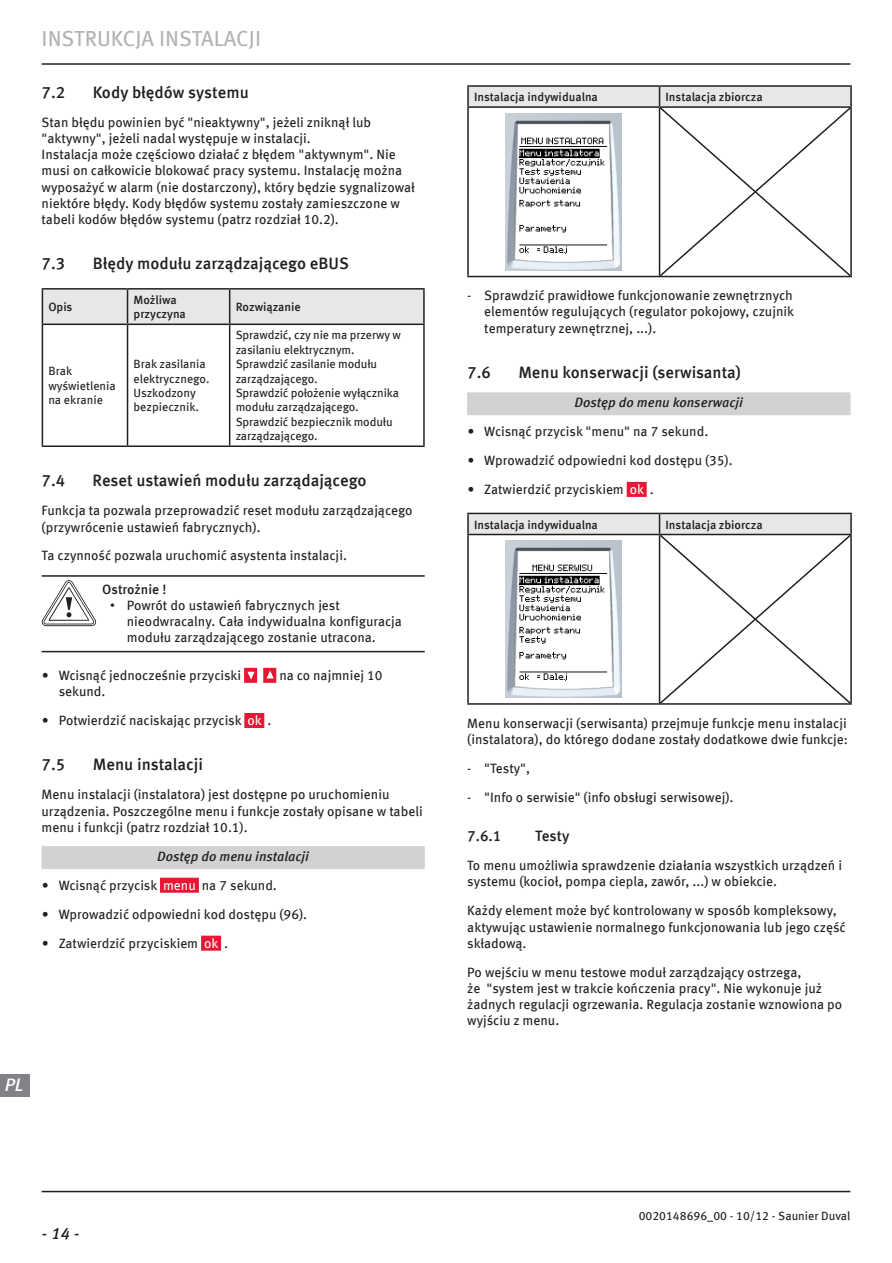
<style>
.page{position:relative;width:892px;height:1263px;background:#fff}
.page>*{position:absolute;margin:0;border:0;box-sizing:border-box;transform-origin:0 0}
.t1{font:55.65px "Vaillant Piktogramme";color:#231f20}
.t2{font:21.75px "Meta Offc Pro";color:#b2b3b7}
.t3{font:italic 500 18px "Meta Offc Pro";color:#fff}
.t4{font:500 16.5px "Meta Offc Pro";color:#231f20}
.t5{font:italic 500 16.5px "Meta Offc Pro";color:#231f20}
.t6{font:500 15px "Meta Offc Pro";color:#231f20}
.t7{font:13.5px/16.2px "Meta Offc Pro";color:#231f20}
.t8{font:italic 500 13.5px "Meta Offc Pro";color:#231f20}
.t9{font:500 13.5px "Meta Offc Pro";letter-spacing:-.005em;color:#231f20}
.t10{font:12px/14.4px "Meta Offc Pro";letter-spacing:-.01em;color:#231f20}
.t11{font:500 12px/14.4px "Meta Offc Pro";color:#231f20}
.s1{font-family:"Arial"}
.s2{font-weight:500;color:#fff}
.s3{color:#fff}
.s4{font-weight:500;font-style:italic}
</style>
<div class="page">
<hr style="left:42px;top:63px;width:807px;height:2px;background:#231f20">
<hr style="left:42px;top:1190px;width:807px;height:1px;background:#231f20">
<div style="left:0;top:1073px;width:30px;height:23px;background:#808285"></div>
<hr style="left:42px;top:575px;width:382px;height:1px;background:#231f20">
<hr style="left:42px;top:650px;width:382px;height:2px;background:#231f20">
<div style="left:244px;top:667px;width:13px;height:15px;background:#e51836"></div>
<div style="left:263px;top:667px;width:13px;height:15px;background:#e51836"></div>
<div style="left:244px;top:713px;width:20px;height:15px;background:#e51836"></div>
<div style="left:42px;top:846px;width:382px;height:21px;background:#d1d2d4"></div>
<div style="left:42px;top:847px;width:382px;height:21px;background:#d1d2d4"></div>
<div style="left:160px;top:877px;width:39px;height:15px;background:#e51836"></div>
<div style="left:201px;top:935px;width:20px;height:15px;background:#e51836"></div>
<div style="left:43px;top:289px;width:380px;height:34px;background:#e6e7e9"></div>
<hr style="left:42px;top:288px;width:85px;height:1px;background:#231f20">
<hr style="left:42px;top:289px;width:1px;height:34px;background:#231f20">
<hr style="left:127px;top:288px;width:102px;height:1px;background:#231f20">
<hr style="left:127px;top:289px;width:1px;height:34px;background:#231f20">
<hr style="left:229px;top:288px;width:195px;height:1px;background:#231f20">
<hr style="left:229px;top:289px;width:1px;height:34px;background:#231f20">
<hr style="left:423px;top:289px;width:1px;height:34px;background:#231f20">
<hr style="left:42px;top:323px;width:85px;height:2px;background:#231f20">
<hr style="left:42px;top:325px;width:1px;height:120px;background:#231f20">
<hr style="left:127px;top:323px;width:102px;height:2px;background:#231f20">
<hr style="left:127px;top:325px;width:1px;height:120px;background:#231f20">
<hr style="left:229px;top:323px;width:195px;height:2px;background:#231f20">
<hr style="left:229px;top:325px;width:1px;height:120px;background:#231f20">
<hr style="left:423px;top:325px;width:1px;height:120px;background:#231f20">
<hr style="left:42px;top:445px;width:382px;height:2px;background:#231f20">
<svg style="left:247px;top:671px;width:8px;height:8px"></svg>
<svg style="left:266px;top:671px;width:8px;height:8px"></svg>
<div style="left:467px;top:392px;width:382px;height:21px;background:#d1d2d4"></div>
<div style="left:467px;top:394px;width:382px;height:21px;background:#d1d2d4"></div>
<div style="left:626px;top:482px;width:20px;height:15px;background:#e51836"></div>
<hr style="left:467px;top:85px;width:192px;height:2px;background:#231f20">
<hr style="left:659px;top:85px;width:192px;height:2px;background:#231f20">
<hr style="left:467px;top:276px;width:384px;height:1px;background:#231f20">
<svg style="left:467px;top:86px;width:384px;height:190px"></svg>
<img style="left:505px;top:113px;width:116px;height:157px">
<hr style="left:467px;top:512px;width:192px;height:2px;background:#231f20">
<hr style="left:659px;top:512px;width:192px;height:2px;background:#231f20">
<hr style="left:467px;top:703px;width:384px;height:1px;background:#231f20">
<svg style="left:467px;top:513px;width:384px;height:190px"></svg>
<img style="left:505px;top:540px;width:116px;height:157px">
<h2 class="t2" style="left:42px;top:22px;width:221px">INSTRUKCJA INSTALACJI</h2>
<p class="t4" style="left:42px;top:79px;width:25px">7.2</p>
<p class="t4" style="left:93px;top:79px;width:158px">Kody błędów systemu</p>
<p class="t7" style="left:42px;top:113px;width:374px">Stan błędu powinien być "nieaktywny", jeżeli zniknął lub "aktywny", jeżeli nadal występuje w instalacji.<br>Instalacja może częściowo działać z błędem "aktywnym". Nie musi on całkowicie blokować pracy systemu. Instalację można wyposażyć w alarm (nie dostarczony), który będzie sygnalizował niektóre błędy. Kody błędów systemu zostały zamieszczone w tabeli kodów błędów systemu (patrz rozdział 10.2).</p>
<p class="t4" style="left:42px;top:251px;width:25px">7.3</p>
<p class="t4" style="left:93px;top:251px;width:257px">Błędy modułu zarządzającego eBUS</p>
<p class="t11" style="left:48px;top:299px;width:26px">Opis</p>
<p class="t11" style="left:133px;top:292px;width:54px">Możliwa przyczyna</p>
<p class="t11" style="left:235px;top:299px;width:67px">Rozwiązanie</p>
<p class="t10" style="left:48px;top:363px;width:69px">Brak wyświetlenia na ekranie</p>
<p class="t10" style="left:133px;top:356px;width:78px">Brak zasilania elektrycznego.<br>Uszkodzony bezpiecznik.</p>
<p class="t10" style="left:235px;top:327px;width:167px">Sprawdzić, czy nie ma przerwy w zasilaniu elektrycznym.<br>Sprawdzić zasilanie modułu zarządzającego.<br>Sprawdzić położenie wyłącznika modułu zarządzającego.<br>Sprawdzić bezpiecznik modułu zarządzającego.</p>
<p class="t4" style="left:42px;top:467px;width:25px">7.4</p>
<p class="t4" style="left:93px;top:467px;width:275px">Reset ustawień modułu zarządającego</p>
<p class="t7" style="left:42px;top:501px;width:372px">Funkcja ta pozwala przeprowadzić reset modułu zarządzającego (przywrócenie ustawień fabrycznych).</p>
<p class="t7" style="left:42px;top:546px;width:307px">Ta czynność pozwala uruchomić asystenta instalacji.</p>
<h1 class="t1" style="left:42px;top:574px;width:62px">b</h1>
<p class="t9" style="left:102px;top:578px;width:66px">Ostrożnie !</p>
<p class="t7" style="left:127px;top:596px;width:276px;text-indent:-17px"><span class="s1">•</span> Powrót do ustawień fabrycznych jest nieodwracalny. Cała indywidualna konfiguracja modułu zarządzającego zostanie utracona.</p>
<p class="t7" style="left:59px;top:666px;width:325px;text-indent:-17px">∙ Wcisnąć jednocześnie przyciski <span class="s2">▾ ▴</span> na co najmniej 10 sekund.</p>
<p class="t7" style="left:42px;top:711px;width:231px">∙ Potwierdzić naciskając przycisk <span class="s3">ok</span> .</p>
<p class="t4" style="left:42px;top:751px;width:25px">7.5</p>
<p class="t4" style="left:93px;top:751px;width:112px">Menu instalacji</p>
<p class="t7" style="left:42px;top:785px;width:382px">Menu instalacji (instalatora) jest dostępne po uruchomieniu urządzenia. Poszczególne menu i funkcje zostały opisane w tabeli menu i funkcji (patrz rozdział 10.1).</p>
<p class="t7" style="left:42px;top:840px;width:269px;line-height:29px;text-indent:116px"><span class="s4">Dostęp do menu instalacji </span>∙ Wcisnąć przycisk <span class="s3">menu</span> na 7 sekund.<br>∙ Wprowadzić odpowiedni kod dostępu (96). ∙ Zatwierdzić przyciskiem <span class="s3">ok</span> .</p>
<h3 class="t3" style="left:5px;top:1070px;width:20px">PL</h3>
<p class="t11" style="left:474px;top:89px;width:125px">Instalacja indywidualna</p>
<p class="t11" style="left:665px;top:89px;width:99px">Instalacja zbiorcza</p>
<p class="t7" style="left:484px;top:286px;width:311px;text-align:justify;text-indent:-17px">- Sprawdzić prawidłowe funkcjonowanie zewnętrznych elementów regulujących (regulator pokojowy, czujnik temperatury zewnętrznej, ...).</p>
<p class="t4" style="left:467px;top:359px;width:25px">7.6</p>
<p class="t4" style="left:518px;top:359px;width:224px">Menu konserwacji (serwisanta)</p>
<p class="t8" style="left:574px;top:392px;width:170px">Dostęp do menu konserwacji</p>
<p class="t7" style="left:467px;top:416px;width:267px;line-height:29px">∙ Wcisnąć przycisk "menu" na 7 sekund.<br>∙ Wprowadzić odpowiedni kod dostępu (35). ∙ Zatwierdzić przyciskiem <span class="s3">ok</span> .</p>
<p class="t11" style="left:474px;top:516px;width:125px">Instalacja indywidualna</p>
<p class="t11" style="left:665px;top:516px;width:99px">Instalacja zbiorcza</p>
<p class="t7" style="left:467px;top:713px;width:382px">Menu konserwacji (serwisanta) przejmuje funkcje menu instalacji (instalatora), do którego dodane zostały dodatkowe dwie funkcje:</p>
<p class="t7" style="left:467px;top:759px;width:64px">- "Testy",</p>
<p class="t7" style="left:467px;top:788px;width:267px">- "Info o serwisie" (info obsługi serwisowej).</p>
<p class="t6" style="left:467px;top:824px;width:36px">7.6.1</p>
<p class="t6" style="left:535px;top:824px;width:36px">Testy</p>
<p class="t7" style="left:467px;top:856px;width:376px">To menu umożliwia sprawdzenie działania wszystkich urządzeń i systemu (kocioł, pompa ciepla, zawór, ...) w obiekcie.</p>
<p class="t7" style="left:467px;top:901px;width:380px">Każdy element może być kontrolowany w sposób kompleksowy, aktywując ustawienie normalnego funkcjonowania lub jego część składową.</p>
<p class="t7" style="left:467px;top:962px;width:376px">Po wejściu w menu testowe moduł zarządzający ostrzega,<br>że "system jest w trakcie kończenia pracy". Nie wykonuje już żadnych regulacji ogrzewania. Regulacja zostanie wznowiona po wyjściu z menu.</p>
<p class="t5" style="left:42px;top:1220px;width:39px">- 14 -</p>
<p class="t10" style="left:638px;top:1207px;width:213px">0020148696_00 - 10/12 - Saunier Duval</p>
</div>
